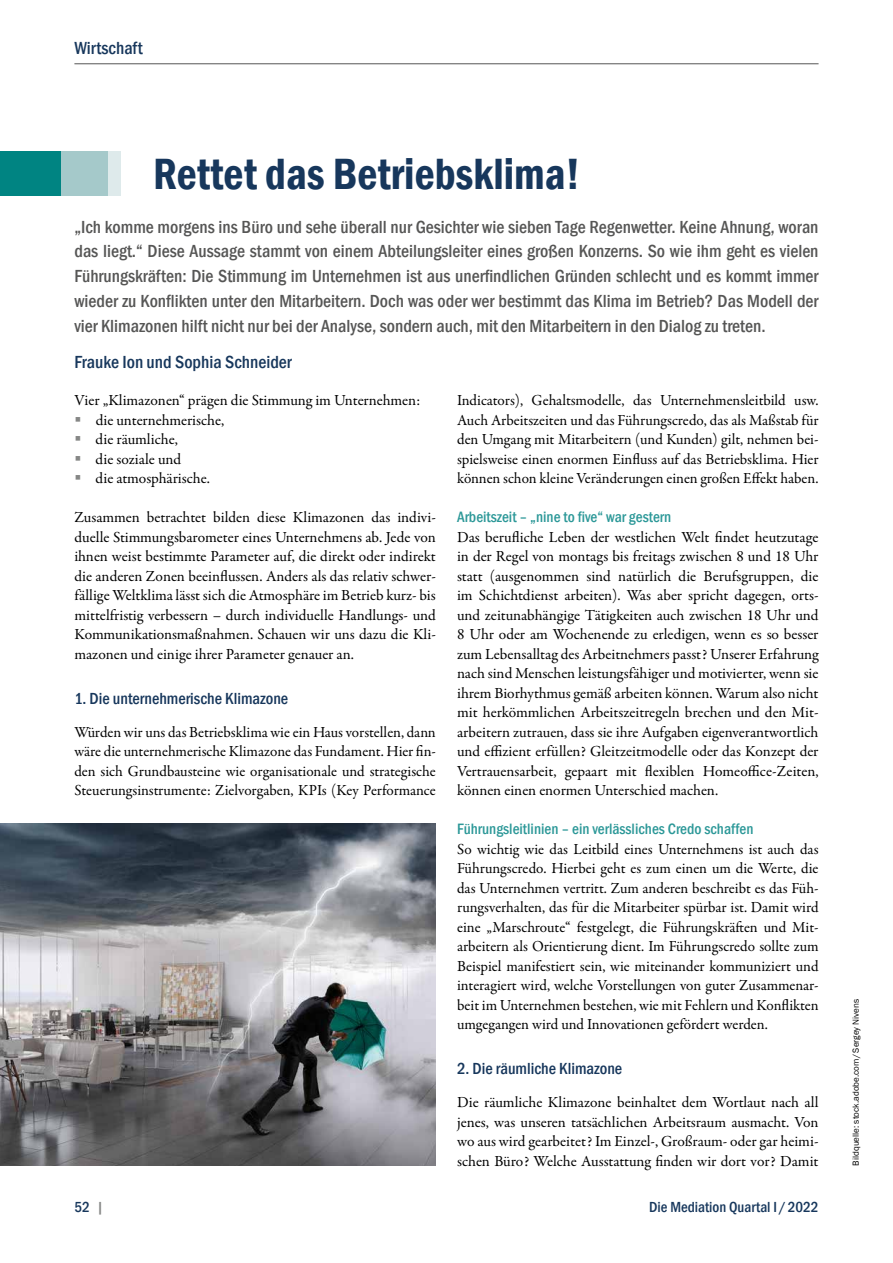
<style>
.page{position:relative;width:893px;height:1263px;background:#fff}
.page>*{position:absolute;margin:0;border:0;box-sizing:border-box;transform-origin:0 0}
.t1{font:600 condensed 45px "Franklin Gothic";color:#17375c}
.t2{font:500 condensed 18px/24.8px "Franklin Gothic";color:#565655;text-align:justify}
.t3{font:500 condensed 18px "Franklin Gothic";color:#17375c}
.t4{font:500 condensed 16.5px "Franklin Gothic";color:#17375c}
.t5{font:15.45px/19.5px "Garamond Premr Pro";letter-spacing:-.005em;color:#000;text-align:justify}
.t6{font:500 condensed 15.45px "Franklin Gothic";color:#2c9898}
.t7{font:500 condensed 15px "Franklin Gothic";color:#17375c}
.t8{font:9px "Franklin Gothic";color:#000}
.s1{color:#868786}
</style>
<div class="page">
<hr style="left:74px;top:63px;width:745px;height:1px;background:#565655">
<div style="left:105px;top:152px;width:16px;height:44px;background:#deeaeb"></div>
<div style="left:0;top:152px;width:107px;height:44px;background:#a5c9ca"></div>
<div style="left:0;top:152px;width:60px;height:44px;background:#008482"></div>
<img style="left:0;top:823px;width:436px;height:342px">
<p class="t3" style="left:74px;top:36px;width:70px">Wirtschaft</p>
<h1 class="t1" style="left:153px;top:144px;width:429px">Rettet das Betriebsklima!</h1>
<p class="t2" style="left:74px;top:214px;width:746px">„Ich komme morgens ins Büro und sehe überall nur Gesichter wie sieben Tage Regenwetter. Keine Ahnung, woran das liegt.“ Diese Aussage stammt von einem Abteilungsleiter eines großen Konzerns. So wie ihm geht es vielen Führungskräften: Die Stimmung im Unternehmen ist aus unerfindlichen Gründen schlecht und es kommt immer wieder zu Konflikten unter den Mitarbeitern. Doch was oder wer bestimmt das Klima im Betrieb? Das Modell der vier Klimazonen hilft nicht nur bei der Analyse, sondern auch, mit den Mitarbeitern in den Dialog zu treten.</p>
<p class="t3" style="left:74px;top:350px;width:219px">Frauke Ion und Sophia Schneider</p>
<p class="t5" style="left:96px;top:391px;width:326px;text-align:left;text-indent:-21px">Vier „Klimazonen“ prägen die Stimmung im Unternehmen: die unternehmerische,<br>die räumliche,<br>die soziale und<br>die atmosphärische.</p>
<p class="t5" style="left:74px;top:508px;width:363px">Zusammen betrachtet bilden diese Klimazonen das indivi&shy;duelle Stimmungsbarometer eines Unternehmens ab. Jede von ihnen weist bestimmte Parameter auf, die direkt oder indirekt die anderen Zonen beeinflussen. Anders als das relativ schwer&shy;fällige Weltklima lässt sich die Atmosphäre im Betrieb kurz- bis mittelfristig verbessern – durch individuelle Handlungs- und Kommunikationsmaßnahmen. Schauen wir uns dazu die Kli&shy;mazonen und einige ihrer Parameter genauer an.</p>
<p class="t4" style="left:74px;top:687px;width:215px">1. Die unternehmerische Klimazone</p>
<p class="t5" style="left:74px;top:722px;width:363px">Würden wir uns das Betriebsklima wie ein Haus vorstellen, dann wäre die unternehmerische Klimazone das Fundament. Hier fin&shy;den sich Grundbausteine wie organisationale und strategische Steuerungsinstrumente: Zielvorgaben, KPIs (Key Performance</p>
<p class="t5" style="left:457px;top:391px;width:363px">Indicators), Gehaltsmodelle, das Unternehmensleitbild usw.<br>Auch Arbeitszeiten und das Führungscredo, das als Maßstab für den Umgang mit Mitarbeitern (und Kunden) gilt, nehmen bei&shy;spielsweise einen enormen Einfluss auf das Betriebsklima. Hier können schon kleine Veränderungen einen großen Effekt haben.</p>
<p class="t6" style="left:457px;top:507px;width:216px">Arbeitszeit – „nine to five“ war gestern</p>
<p class="t5" style="left:457px;top:527px;width:363px">Das berufliche Leben der westlichen Welt findet heutzutage in der Regel von montags bis freitags zwischen 8 und 18 Uhr statt (ausgenommen sind natürlich die Berufsgruppen, die im Schichtdienst arbeiten). Was aber spricht dagegen, orts&shy;und zeitunabhängige Tätigkeiten auch zwischen 18 Uhr und 8 Uhr oder am Wochenende zu erledigen, wenn es so besser zum Lebensalltag des Arbeitnehmers passt? Unserer Erfahrung nach sind Menschen leistungsfähiger und motivierter, wenn sie ihrem Biorhythmus gemäß arbeiten können. Warum also nicht mit herkömmlichen Arbeitszeitregeln brechen und den Mit&shy;arbeitern zutrauen, dass sie ihre Aufgaben eigenverantwortlich und effizient erfüllen? Gleitzeitmodelle oder das Konzept der Vertrauensarbeit, gepaart mit flexiblen Homeoffice-Zeiten, können einen enormen Unterschied machen.</p>
<p class="t6" style="left:457px;top:819px;width:298px">Führungsleitlinien – ein verlässliches Credo schaffen</p>
<p class="t5" style="left:457px;top:839px;width:363px">So wichtig wie das Leitbild eines Unternehmens ist auch das Führungscredo. Hierbei geht es zum einen um die Werte, die das Unternehmen vertritt. Zum anderen beschreibt es das Füh&shy;rungsverhalten, das für die Mitarbeiter spürbar ist. Damit wird eine „Marschroute“ festgelegt, die Führungskräften und Mit&shy;arbeitern als Orientierung dient. Im Führungscredo sollte zum Beispiel manifestiert sein, wie miteinander kommuniziert und interagiert wird, welche Vorstellungen von guter Zusammenar&shy;beit im Unternehmen bestehen, wie mit Fehlern und Konflikten umgegangen wird und Innovationen gefördert werden.</p>
<p class="t4" style="left:457px;top:1058px;width:167px">2. Die räumliche Klimazone</p>
<p class="t5" style="left:457px;top:1093px;width:363px">Die räumliche Klimazone beinhaltet dem Wortlaut nach all jenes, was unseren tatsächlichen Arbeitsraum ausmacht. Von wo aus wird gearbeitet? Im Einzel-, Großraum- oder gar heimi&shy;schen Büro? Welche Ausstattung finden wir dort vor? Damit</p>
<p class="t7" style="left:74px;top:1197px;width:31px">52 <span class="s1">|</span></p>
<p class="t7" style="left:649px;top:1197px;width:171px">Die Mediation Quartal I /2022</p>
<p class="t8" style="left:850px;top:1166px;width:168px;rotate:-90deg">Bildquelle: stock.adobe.com/Sergey Nivens</p>
</div>
